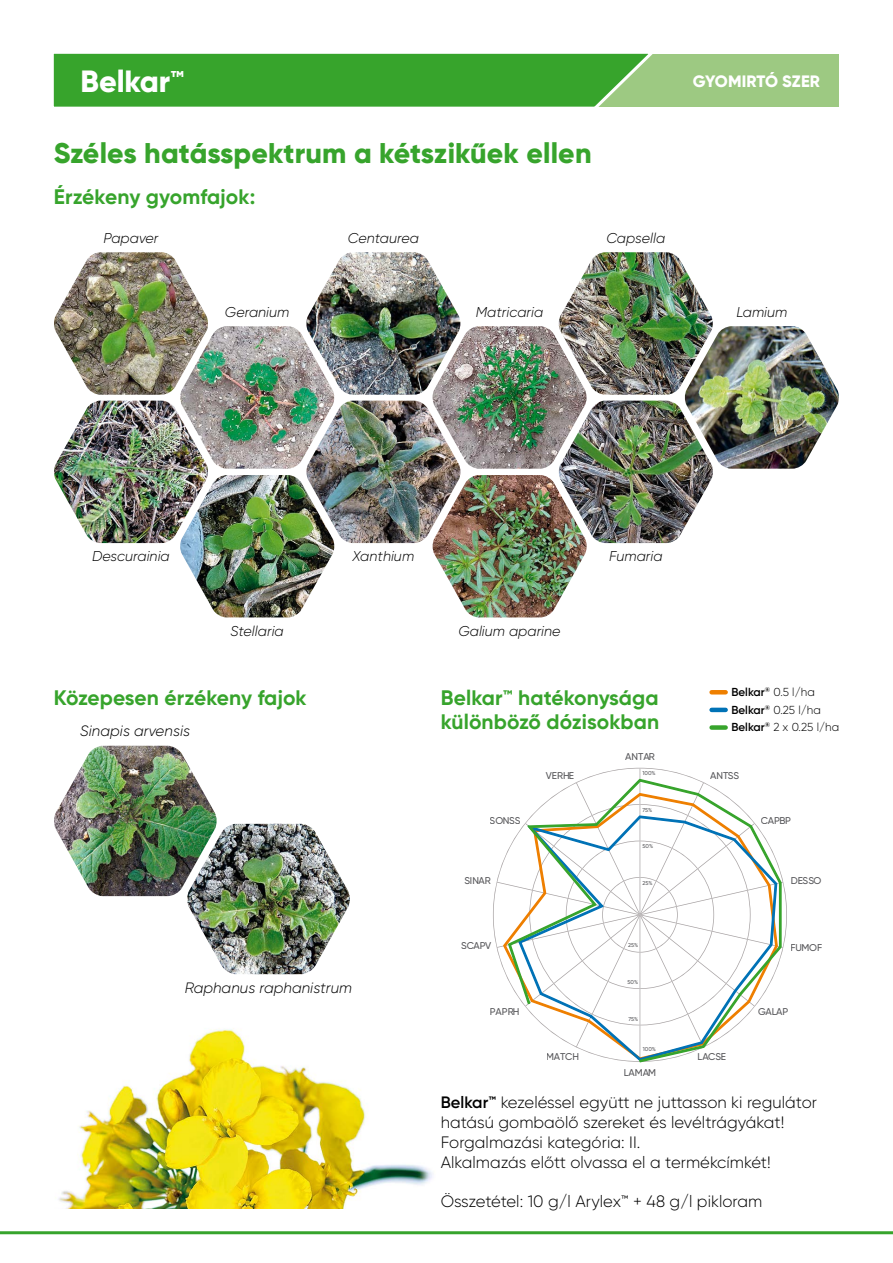
<style>
.page{position:relative;width:893px;height:1263px;background:#fff}
.page>*{position:absolute;margin:0;border:0;box-sizing:border-box;transform-origin:0 0}
.t1{font:800 30.75px "Gilroy";letter-spacing:-.005em;color:#fff}
.t2{font:800 28.5px "Gilroy";letter-spacing:.005em;color:#37a42c}
.t3{font:700 21px/24px "Gilroy";letter-spacing:.005em;color:#37a42c}
.t4{font:300 16.5px/19.8px "Gilroy";letter-spacing:.005em;color:#000}
.t5{font:800 16.5px "Gilroy";letter-spacing:.005em;color:#fff}
.t6{font:italic 300 15px "Gilroy";letter-spacing:.005em;color:#000}
.t7{font:italic 300 14.25px "Gilroy";letter-spacing:.005em;color:#000}
.t8{font:300 11.55px/17.5px "Gilroy";letter-spacing:.005em;color:#000}
.t9{font:500 9.9px "Gilroy";color:#58585b}
.t10{font:500 5.7px "Gilroy";color:#58585b}
.s1{font-weight:700;font-size:30px}
.s2{font-weight:600}
</style>
<div class="page">
<div style="left:431px;top:54px;width:408px;height:53px;background:#9dc982"></div>
<svg style="left:53px;top:53px;width:600px;height:54px;background:#42a837"></svg>
<img style="left:58px;top:1028px;width:374px;height:181px">
<img style="left:54px;top:401px;width:154px;height:142px">
<img style="left:306px;top:401px;width:155px;height:142px">
<img style="left:558px;top:401px;width:155px;height:142px">
<img style="left:180px;top:475px;width:155px;height:142px">
<img style="left:187px;top:824px;width:163px;height:150px">
<img style="left:432px;top:475px;width:155px;height:142px">
<img style="left:179px;top:326px;width:156px;height:143px">
<img style="left:432px;top:326px;width:155px;height:143px">
<img style="left:684px;top:326px;width:155px;height:143px">
<img style="left:54px;top:252px;width:155px;height:143px">
<img style="left:54px;top:746px;width:163px;height:150px">
<img style="left:306px;top:252px;width:155px;height:143px">
<img style="left:558px;top:252px;width:155px;height:143px">
<svg style="left:507px;top:778px;width:275px;height:285px"></svg>
<hr style="left:712px;top:690px;width:14px;height:4px;background:#ee7f00">
<hr style="left:712px;top:708px;width:14px;height:4px;background:#0072b6">
<div style="left:712px;top:725px;width:14px;height:5px;background:#37a42c"></div>
<hr style="left:0;top:1231px;width:893px;height:3px;background:#37a42c">
<h1 class="t1" style="left:80px;top:62px;width:105px">Belkar<span class="s1">™</span></h1>
<p class="t5" style="left:693px;top:71px;width:129px">GYOMIRTÓ SZER</p>
<h2 class="t2" style="left:54px;top:135px;width:539px">Széles hatásspektrum a kétszikűek ellen</h2>
<p class="t3" style="left:54px;top:185px;width:203px">Érzékeny gyomfajok:</p>
<p class="t7" style="left:104px;top:229px;width:56px">Papaver</p>
<p class="t7" style="left:348px;top:229px;width:73px">Centaurea</p>
<p class="t7" style="left:606px;top:230px;width:60px">Capsella</p>
<p class="t7" style="left:225px;top:303px;width:66px">Geranium</p>
<p class="t7" style="left:476px;top:303px;width:69px">Matricaria</p>
<p class="t7" style="left:736px;top:303px;width:53px">Lamium</p>
<p class="t7" style="left:92px;top:547px;width:79px">Descurainia</p>
<p class="t7" style="left:231px;top:622px;width:55px">Stellaria</p>
<p class="t7" style="left:353px;top:547px;width:63px">Xanthium</p>
<p class="t7" style="left:458px;top:622px;width:104px">Galium aparine</p>
<p class="t7" style="left:609px;top:547px;width:55px">Fumaria</p>
<p class="t3" style="left:54px;top:686px;width:254px">Közepesen érzékeny fajok</p>
<p class="t3" style="left:441px;top:686px;width:220px">Belkar™ hatékonysága különböző dózisokban</p>
<p class="t6" style="left:80px;top:722px;width:112px">Sinapis arvensis</p>
<p class="t9" style="left:625px;top:750px;width:31px">ANTAR</p>
<p class="t8" style="left:731px;top:683px;width:109px"><span class="s2">Belkar</span><sup>®</sup> 0.5 l/ha<br><span class="s2">Belkar</span><sup>®</sup> 0.25 l/ha<br><span class="s2">Belkar</span><sup>®</sup> 2 x 0.25 l/ha</p>
<p class="t10" style="left:643px;top:769px;width:15px">100%</p>
<p class="t9" style="left:546px;top:769px;width:30px">VERHE</p>
<p class="t9" style="left:710px;top:769px;width:30px">ANTSS</p>
<p class="t6" style="left:185px;top:979px;width:169px">Raphanus raphanistrum</p>
<p class="t9" style="left:490px;top:814px;width:32px">SONSS</p>
<p class="t9" style="left:465px;top:875px;width:28px">SINAR</p>
<p class="t10" style="left:643px;top:807px;width:11px">75%</p>
<p class="t10" style="left:643px;top:843px;width:12px">50%</p>
<p class="t10" style="left:643px;top:879px;width:12px">25%</p>
<p class="t9" style="left:761px;top:814px;width:32px">CAPBP</p>
<p class="t9" style="left:791px;top:875px;width:32px">DESSO</p>
<p class="t9" style="left:461px;top:939px;width:32px">SCAPV</p>
<p class="t10" style="left:628px;top:942px;width:12px">25%</p>
<p class="t10" style="left:628px;top:978px;width:12px">50%</p>
<p class="t10" style="left:628px;top:1015px;width:11px">75%</p>
<p class="t9" style="left:790px;top:942px;width:33px">FUMOF</p>
<p class="t9" style="left:490px;top:1005px;width:31px">PAPRH</p>
<p class="t9" style="left:758px;top:1005px;width:32px">GALAP</p>
<p class="t10" style="left:643px;top:1046px;width:15px">100%</p>
<p class="t9" style="left:546px;top:1051px;width:34px">MATCH</p>
<p class="t9" style="left:698px;top:1051px;width:30px">LACSE</p>
<p class="t9" style="left:624px;top:1067px;width:34px">LAMAM</p>
<p class="t4" style="left:441px;top:1092px;width:378px"><span class="s2">Belkar™</span> kezeléssel együtt ne juttasson ki regulátor hatású gombaölő szereket és levéltrágyákat!<br>Forgalmazási kategória: II.<br>Alkalmazás előtt olvassa el a termékcímkét!</p>
<p class="t4" style="left:441px;top:1191px;width:323px">Összetétel: 10 g/l Arylex™ + 48 g/l pikloram</p>
</div>
